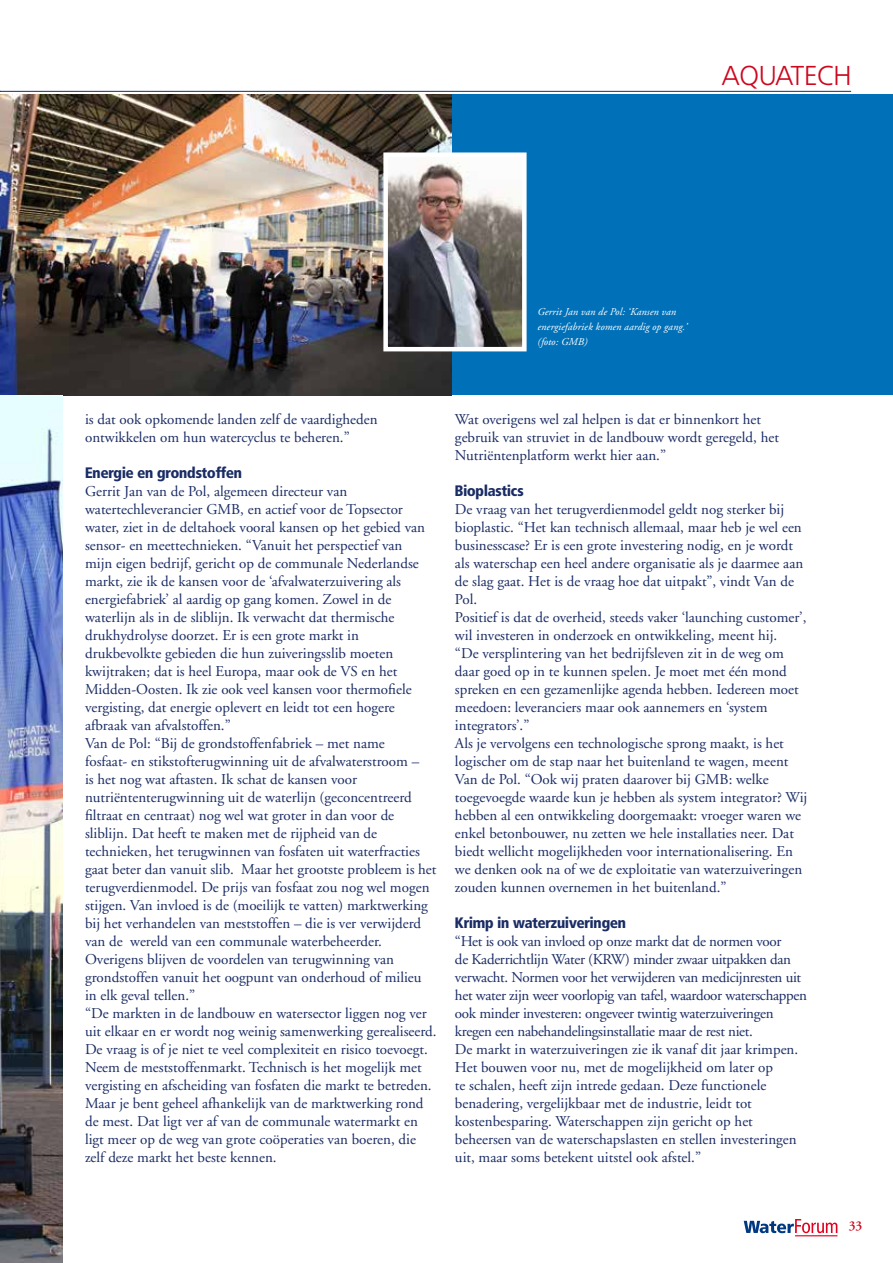
<style>
.page{position:relative;width:893px;height:1263px;background:#fff}
.page>*{position:absolute;margin:0;border:0;box-sizing:border-box;transform-origin:0 0}
.t1{font:300 27px "Frutiger BQ";color:#cd071e}
.t2{font:15px/18px "Adobe Garamond";color:#1a2c64}
.t3{font:900 15px "Frutiger Condensed BQ";color:#1a2c64}
.t4{font:600 13.5px "Adobe Garamond";color:#cd071e}
.t5{font:italic 10.5px/15px "Adobe Garamond";letter-spacing:.01em;color:#fff}
</style>
<div class="page">
<svg style="left:744px;top:1219px;width:93px;height:14px"></svg>
<hr style="left:795px;top:1235px;width:42px;height:1px;background:#e2001f">
<hr style="left:0;top:91px;width:851px;height:1px;background:#1a2c64">
<div style="left:0;top:95px;width:893px;height:300px;background:#0071b9"></div>
<img style="left:0;top:95px;width:451px;height:300px">
<img style="left:388px;top:157px;width:134px;height:189px">
<div style="left:383px;top:152px;width:144px;height:199px;border:4px solid #fff"></div>
<img style="left:0;top:395px;width:62px;height:868px">
<h1 class="t1" style="left:722px;top:60px;width:130px">AQUATECH</h1>
<p class="t5" style="left:537px;top:304px;width:151px">Gerrit Jan van de Pol: ‘Kansen van energiefabriek komen aardig op gang.’ (foto: GMB)</p>
<p class="t2" style="left:85px;top:410px;width:294px">is dat ook opkomende landen zelf de vaardigheden ontwikkelen om hun watercyclus te beheren.”</p>
<p class="t3" style="left:85px;top:463px;width:159px">Energie en grondstoffen</p>
<p class="t2" style="left:85px;top:482px;width:353px">Gerrit Jan van de Pol, algemeen directeur van watertechleverancier GMB, en actief voor de Topsector water, ziet in de deltahoek vooral kansen op het gebied van sensor- en meettechnieken. “Vanuit het perspectief van<br>mijn eigen bedrijf, gericht op de communale Nederlandse markt, zie ik de kansen voor de ‘afvalwaterzuivering als energiefabriek’ al aardig op gang komen. Zowel in de waterlijn als in de sliblijn. Ik verwacht dat thermische drukhydrolyse doorzet. Er is een grote markt in drukbevolkte gebieden die hun zuiveringsslib moeten kwijtraken; dat is heel Europa, maar ook de VS en het Midden-Oosten. Ik zie ook veel kansen voor thermofiele vergisting, dat energie oplevert en leidt tot een hogere afbraak van afvalstoffen.”<br>Van de Pol: “Bij de grondstoffenfabriek – met name<br>fosfaat- en stikstofterugwinning uit de afvalwaterstroom –<br>is het nog wat aftasten. Ik schat de kansen voor nutriëntenterugwinning uit de waterlijn (geconcentreerd filtraat en centraat) nog wel wat groter in dan voor de sliblijn. Dat heeft te maken met de rijpheid van de technieken, het terugwinnen van fosfaten uit waterfracties gaat beter dan vanuit slib. Maar het grootste probleem is het terugverdienmodel. De prijs van fosfaat zou nog wel mogen stijgen. Van invloed is de (moeilijk te vatten) marktwerking bij het verhandelen van meststoffen – die is ver verwijderd van de wereld van een communale waterbeheerder.<br>Overigens blijven de voordelen van terugwinning van grondstoffen vanuit het oogpunt van onderhoud of milieu in elk geval tellen.”<br>“De markten in de landbouw en watersector liggen nog ver uit elkaar en er wordt nog weinig samenwerking gerealiseerd.<br>De vraag is of je niet te veel complexiteit en risico toevoegt.<br>Neem de meststoffenmarkt. Technisch is het mogelijk met vergisting en afscheiding van fosfaten die markt te betreden.<br>Maar je bent geheel afhankelijk van de marktwerking rond de mest. Dat ligt ver af van de communale watermarkt en ligt meer op de weg van grote coöperaties van boeren, die zelf deze markt het beste kennen.</p>
<p class="t2" style="left:455px;top:410px;width:325px">Wat overigens wel zal helpen is dat er binnenkort het gebruik van struviet in de landbouw wordt geregeld, het<br>Nutriëntenplatform werkt hier aan.”</p>
<p class="t3" style="left:455px;top:481px;width:70px">Bioplastics</p>
<p class="t2" style="left:455px;top:500px;width:354px">De vraag van het terugverdienmodel geldt nog sterker bij bioplastic. “Het kan technisch allemaal, maar heb je wel een businesscase? Er is een grote investering nodig, en je wordt als waterschap een heel andere organisatie als je daarmee aan de slag gaat. Het is de vraag hoe dat uitpakt”, vindt Van de Pol.<br>Positief is dat de overheid, steeds vaker ‘launching customer’, wil investeren in onderzoek en ontwikkeling, meent hij.<br>“De versplintering van het bedrijfsleven zit in de weg om daar goed op in te kunnen spelen. Je moet met één mond spreken en een gezamenlijke agenda hebben. Iedereen moet meedoen: leveranciers maar ook aannemers en ‘system integrators’.”<br>Als je vervolgens een technologische sprong maakt, is het logischer om de stap naar het buitenland te wagen, meent Van de Pol. “Ook wij praten daarover bij GMB: welke toegevoegde waarde kun je hebben als system integrator? Wij hebben al een ontwikkeling doorgemaakt: vroeger waren we enkel betonbouwer, nu zetten we hele installaties neer. Dat biedt wellicht mogelijkheden voor internationalisering. En we denken ook na of we de exploitatie van waterzuiveringen zouden kunnen overnemen in het buitenland.”</p>
<p class="t3" style="left:455px;top:913px;width:173px">Krimp in waterzuiveringen</p>
<p class="t2" style="left:455px;top:932px;width:353px">“Het is ook van invloed op onze markt dat de normen voor<br>de Kaderrichtlijn Water (KRW) minder zwaar uitpakken dan verwacht. Normen voor het verwijderen van medicijnresten uit het water zijn weer voorlopig van tafel, waardoor waterschappen ook minder investeren: ongeveer twintig waterzuiveringen kregen een nabehandelingsinstallatie maar de rest niet.<br>De markt in waterzuiveringen zie ik vanaf dit jaar krimpen.<br>Het bouwen voor nu, met de mogelijkheid om later op<br>te schalen, heeft zijn intrede gedaan. Deze functionele benadering, vergelijkbaar met de industrie, leidt tot kostenbesparing. Waterschappen zijn gericht op het beheersen van de waterschapslasten en stellen investeringen uit, maar soms betekent uitstel ook afstel.”</p>
<p class="t4" style="left:849px;top:1218px;width:15px">33</p>
</div>
